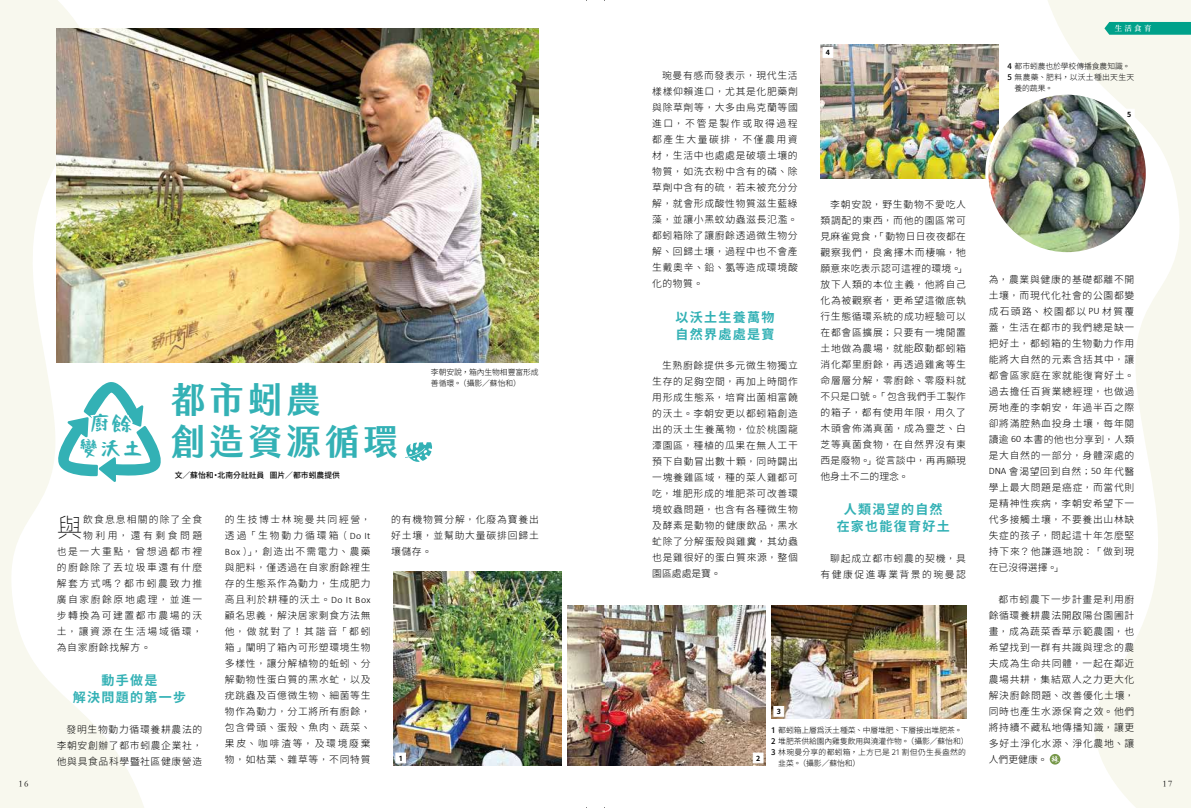
<style>
.page{position:relative;width:1191px;height:808px;background:#fff}
.page>*{position:absolute;margin:0;border:0;box-sizing:border-box;transform-origin:0 0}
.t1{font:35.7px/41px "jf jinxuan Bold";letter-spacing:.075em;color:#33b1b5}
.t2{font:100 25.8px "Noto Sans CJ Ktc";color:#000}
.t3{font:20px/25px "Rii Tegaki Fude";color:#33b1b5;text-align:center}
.t4{font:13px/17px "Gen Yo Gothic TW B";letter-spacing:.1em;color:#33b1b5;text-align:center}
.t5{font:300 9.8px/16px "Gen Jyuu Gothic";letter-spacing:.07em;color:#000;text-align:justify}
.t6{font:300 9.8px/16px "Gen Jyuu Gothic";letter-spacing:.155em;color:#000;text-align:right}
.t7{font:300 9.8px "Gen Jyuu Gothic";letter-spacing:.16em;color:#000}
.t8{font:300 9.8px "Gen Jyuu Gothic";letter-spacing:.17em;color:#000}
.t9{font:300 9.8px "Gen Jyuu Gothic";letter-spacing:.115em;color:#000}
.t10{font:300 9.8px "Gen Jyuu Gothic";letter-spacing:.26em;color:#000}
.t11{font:9px "ST Kaiti";color:#000}
.t12{font:7.8px/11px "Gen Yo Gothic TW L";letter-spacing:-.01em;color:#000}
.t13{font:7.8px "Gen Yo Gothic TW L";letter-spacing:.035em;color:#000}
.t14{font:7.8px "Gen Yo Gothic TW M";color:#000}
.t15{font:7.8px "Gen Yo Gothic TW L";letter-spacing:.045em;color:#000}
.t16{font:600 7.5px "Gen Ryu Min TW";color:#fff}
.t17{font:7px "Gen Yo Gothic TW B";color:#000}
.s1{font-family:"DF Yuan Std W3";font-weight:400}
.s2{font-family:"Calibri"}
.s3{font-family:"Gen Yo Gothic TW M"}
</style>
<div class="page">
<svg style="left:1048px;top:0;width:143px;height:808px"></svg>
<svg style="left:1049px;top:754px;width:11px;height:10px"></svg>
<img style="left:604px;top:605px;width:161px;height:160px">
<img style="left:771px;top:605px;width:195px;height:114px">
<img style="left:820px;top:45px;width:178px;height:133px">
<img style="left:986px;top:93px;width:161px;height:161px;border-radius:80px">
<div style="left:985px;top:92px;width:163px;height:163px;border:3px solid #fff;border-radius:50%"></div>
<svg style="left:752px;top:752px;width:12px;height:12px"></svg>
<svg style="left:773px;top:705px;width:11px;height:12px"></svg>
<svg style="left:822px;top:47px;width:12px;height:11px"></svg>
<svg style="left:1123px;top:108px;width:12px;height:12px"></svg>
<svg style="left:1104px;top:22px;width:87px;height:13px"></svg>
<svg style="left:0;top:0;width:144px;height:808px;fill:#f8f8ee"></svg>
<img style="left:57px;top:28px;width:482px;height:335px">
<img style="left:393px;top:571px;width:168px;height:194px">
<img style="left:567px;top:605px;width:37px;height:160px">
<svg style="left:395px;top:752px;width:11px;height:12px"></svg>
<svg style="left:54px;top:357px;width:111px;height:125px"></svg>
<svg style="left:405px;top:442px;width:27px;height:20px"></svg>
<p class="t11" style="left:18px;top:778px;width:11px">16</p>
<h3 class="t3" style="left:79px;top:411px;width:66px">廚餘變沃土</h3>
<h1 class="t1" style="left:170px;top:381px;width:229px">都市蚓農<br>創造資源循環</h1>
<p class="t14" style="left:175px;top:470px;width:167px">文／蘇怡和・北南分社社員 圖片／都市蚓農提供</p>
<p class="t12" style="left:431px;top:367px;width:109px">李朝安說，箱內生物相豐富形成善循環。（攝影／蘇怡和）</p>
<h2 class="t2" style="left:57px;top:513px;width:27px">與</h2>
<p class="t9" style="left:83px;top:512px;width:121px">飲食息息相關的除了全食</p>
<p class="t10" style="left:83px;top:528px;width:121px">物利用<span class="s1">，</span>還有剩食問題</p>
<p class="t7" style="left:57px;top:544px;width:147px">也是一大重點<span class="s1">，</span>曾想過都市裡</p>
<p class="t6" style="left:57px;top:559px;width:147px">的廚餘除了丟垃圾車還有什麼</p>
<p class="t7" style="left:57px;top:576px;width:147px">解套方式嗎<span class="s1">？</span>都市蚓農致力推</p>
<p class="t7" style="left:57px;top:592px;width:147px">廣自家廚餘原地處理<span class="s1">，</span>並進一</p>
<p class="t6" style="left:57px;top:607px;width:147px">步轉換為可建置都市農場的沃</p>
<p class="t8" style="left:57px;top:624px;width:147px">土<span class="s1">，</span>讓資源在生活場域循環<span class="s1">，</span></p>
<p class="t5" style="left:57px;top:639px;width:96px">為自家廚餘找解方<span class="s1">。</span></p>
<h3 class="t4" style="left:73px;top:672px;width:115px">動手做是<br>解決問題的第一步</h3>
<p class="t5" style="left:57px;top:721px;width:147px;text-indent:10px">發明生物動力循環養耕農法的李朝安創辦了都市蚓農企業社<span class="s1">，</span>他與具食品科學<span class="s1">暨</span>社區健康營造</p>
<p class="t5" style="left:225px;top:511px;width:147px">的生技博士林琬曼共同經營<span class="s1">，</span>透過<span class="s1">「</span>生物動力循環箱<span class="s1">（</span><span class="s2">Do It Box</span><span class="s1">）」，</span>創造出不需電力<span class="s1">、</span>農藥與肥料<span class="s1">，</span>僅透過在自家廚餘裡生存的生態系作為動力<span class="s1">，</span>生成肥力高且利於耕種的沃土<span class="s1">。</span><span class="s2">Do It Box</span>顧名思義<span class="s1">，</span>解決居家剩食方法無他<span class="s1">，</span>做就對了<span class="s1">！</span>其諧音<span class="s1">「</span>都蚓箱<span class="s1">」</span>闡明了箱內可形塑環境生物多樣性<span class="s1">，</span>讓分解植物的蚯蚓<span class="s1">、</span>分解動物性蛋白質的黑水虻<span class="s1">，</span>以及疣跳蟲及百億微生物<span class="s1">、</span>細菌等生物作為動力<span class="s1">，</span>分工將所有廚餘<span class="s1">，</span>包含骨頭<span class="s1">、</span>蛋殼<span class="s1">、</span>魚肉<span class="s1">、</span>蔬菜<span class="s1">、</span>果皮<span class="s1">、</span>咖啡渣等<span class="s1">，</span>及環境廢棄物<span class="s1">，</span>如枯葉<span class="s1">、</span>雜草等<span class="s1">，</span>不同特質</p>
<p class="t5" style="left:391px;top:511px;width:149px">的有機物質分解<span class="s1">，</span>化廢為寶養出好土壤<span class="s1">，</span>並幫助大量碳排回歸土壤儲存<span class="s1">。</span></p>
<p class="t17" style="left:399px;top:754px;width:6px">1</p>
<p class="t17" style="left:826px;top:49px;width:6px">4</p>
<p class="t16" style="left:1114px;top:24px;width:38px">生活食育</p>
<p class="t12" style="left:1007px;top:61px;width:124px"><span class="s3">4</span> 都市蚓農也於學校傳播食農知識。</p>
<p class="t15" style="left:1007px;top:73px;width:128px"><span class="s3">5</span> 無農藥、肥料，以沃土種出天生天</p>
<p class="t12" style="left:1014px;top:83px;width:40px">養的蔬果。</p>
<p class="t5" style="left:652px;top:68px;width:147px;text-indent:10px">琬曼有感而發表示<span class="s1">，</span>現代生活樣樣仰賴進口<span class="s1">，</span>尤其是化肥藥劑與除草劑等<span class="s1">，</span>大多由烏克蘭等國進口<span class="s1">，</span>不管是製作或取得過程都產生大量碳排<span class="s1">，</span>不僅農用資材<span class="s1">，</span>生活中也處處是破壞土壤的物質<span class="s1">，</span>如洗衣粉中含有的磷<span class="s1">、</span>除草劑中含有的硫<span class="s1">，</span>若未被充分分解<span class="s1">，</span>就會形成酸性物質滋生藍綠藻<span class="s1">，</span>並讓小黑蚊幼蟲滋長氾濫<span class="s1">。</span>都蚓箱除了讓廚餘透過微生物分解<span class="s1">、</span>回歸土壤<span class="s1">，</span>過程中也不會產生戴奧辛<span class="s1">、</span>鉛<span class="s1">、氯</span>等造成環境酸化的物質<span class="s1">。</span></p>
<h3 class="t4" style="left:675px;top:309px;width:100px;text-align:left">以沃土生養萬物自然界處處是寶</h3>
<p class="t5" style="left:652px;top:358px;width:147px;text-indent:10px">生熟廚餘提供多元微生物獨立生存的足<span class="s1">夠</span>空間<span class="s1">，</span>再加上時間作用形成生態系<span class="s1">，</span>培育出菌相富饒的沃土<span class="s1">。</span>李朝安更以都蚓箱創造出的沃土生養萬物<span class="s1">，</span>位於桃園龍潭園區<span class="s1">，</span>種植的瓜果在無人工干預下自動冒出數十顆<span class="s1">，</span>同時闢出一塊養雞區域<span class="s1">，</span>種的菜人雞都可吃<span class="s1">，</span>堆肥形成的堆肥茶可改善環境蚊蟲問題<span class="s1">，</span>也含有各種微生物及酵素是動物的健康飲品<span class="s1">，</span>黑水虻除了分解蛋殼與雞糞<span class="s1">，</span>其幼蟲也是雞很好的蛋白質來源<span class="s1">，</span>整個園區處處是寶<span class="s1">。</span></p>
<p class="t17" style="left:1127px;top:110px;width:6px">5</p>
<p class="t5" style="left:820px;top:196px;width:147px;text-indent:10px">李朝安說<span class="s1">，</span>野生動物不愛吃人類調配的東西<span class="s1">，</span>而他的園區常可見麻雀覓食<span class="s1">，「</span>動物日日夜夜都在觀察我們<span class="s1">，</span>良禽擇木而棲嘛<span class="s1">，</span>牠願意來吃表示認可這裡的環境<span class="s1">。」</span>放下人類的本位主義<span class="s1">，</span>他將自己化為被觀察者<span class="s1">，</span>更希望這徹底執行生態循環系統的成功經驗可以在都會區擴展<span class="s1">；</span>只要有一塊閒置土地做為農場<span class="s1">，</span>就能<span class="s1">啟</span>動都蚓箱消化鄰里廚餘<span class="s1">，</span>再透過雞禽等生命層層分解<span class="s1">，</span>零廚餘<span class="s1">、</span>零廢料就不只是口號<span class="s1">。「</span>包含我們手工製作的箱子<span class="s1">，</span>都有使用年限<span class="s1">，</span>用久了木頭會佈滿真菌<span class="s1">，</span>成為靈芝<span class="s1">、</span>白芝等真菌食物<span class="s1">，</span>在自然界沒有東西是廢物<span class="s1">。」</span>從言談中<span class="s1">，</span>再再顯現他身土不二的理念<span class="s1">。</span></p>
<h3 class="t4" style="left:836px;top:501px;width:115px">人類渴望的自然在家也能復育好土</h3>
<p class="t6" style="left:820px;top:550px;width:147px">聊起成立都市蚓農的契機<span class="s1">，</span>具有健康促進專業背景的琬曼認</p>
<p class="t5" style="left:988px;top:271px;width:147px">為<span class="s1">，</span>農業與健康的基礎都離不開土壤<span class="s1">，</span>而現代化社會的公園都變成石頭路<span class="s1">、</span>校園都以 <span class="s2">PU</span> 材質覆蓋<span class="s1">，</span>生活在都市的我們總是缺一把好土<span class="s1">，</span>都蚓箱的生物動力作用能將大自然的元素含括其中<span class="s1">，</span>讓都會區家庭在家就能復育好土<span class="s1">。</span>過去擔任百貨業總經理<span class="s1">，</span>也做過房地產的李朝安<span class="s1">，</span>年過半百之際卻將滿腔熱血投身土壤<span class="s1">，</span>每年閱讀逾 <span class="s2">60</span> 本書的他也分享到<span class="s1">，</span>人類是大自然的一部分<span class="s1">，</span>身體深處的<span class="s2">DNA</span> 會渴望回到自然<span class="s1">；</span><span class="s2">50</span> 年代醫學上最大問題是癌症<span class="s1">，</span>而當代則是精神性疾病<span class="s1">，</span>李朝安希望下一代多接觸土壤<span class="s1">，</span>不要養出山林缺失症的孩子<span class="s1">，</span>問起這十年怎麼堅持下來<span class="s1">？</span>他謙遜地說<span class="s1">：「</span>做到現在已沒得選擇<span class="s1">。」</span></p>
<p class="t5" style="left:988px;top:591px;width:147px;text-indent:10px">都市蚓農下一步計畫是利用廚餘循環養耕農法開<span class="s1">啟</span>陽台園圃計畫<span class="s1">，</span>成為蔬菜香草示範農園<span class="s1">，</span>也希望找到一群有共識與理念的農夫成為生命共同體<span class="s1">，</span>一起在鄰近農場共耕<span class="s1">，</span>集結眾人之力更大化解決廚餘問題<span class="s1">、</span>改善優化土壤<span class="s1">，</span>同時也產生水源保育之效<span class="s1">。</span>他們將持續不藏私地傳播知識<span class="s1">，</span>讓更多好土淨化水源<span class="s1">、</span>淨化農地<span class="s1">、</span>讓</p>
<p class="t17" style="left:776px;top:707px;width:6px">3</p>
<p class="t12" style="left:771px;top:724px;width:193px"><span class="s3">1</span> 都蚓箱上層為沃土種菜、中層堆肥、下層接出堆肥茶。</p>
<p class="t12" style="left:771px;top:735px;width:199px"><span class="s3">2</span> 堆肥茶供給園內雞隻飲用與澆灌作物。（攝影／蘇怡和）</p>
<p class="t13" style="left:771px;top:747px;width:196px"><span class="s3">3</span> 林琬曼分享的都蚓箱，上方已是 21 割但仍生長盎然的</p>
<p class="t12" style="left:778px;top:757px;width:84px">韭菜。（攝影／蘇怡和）</p>
<p class="t17" style="left:756px;top:754px;width:6px">2</p>
<p class="t5" style="left:988px;top:751px;width:60px">人們更健康<span class="s1">。</span></p>
<p class="t11" style="left:1162px;top:778px;width:11px">17</p>
</div>
